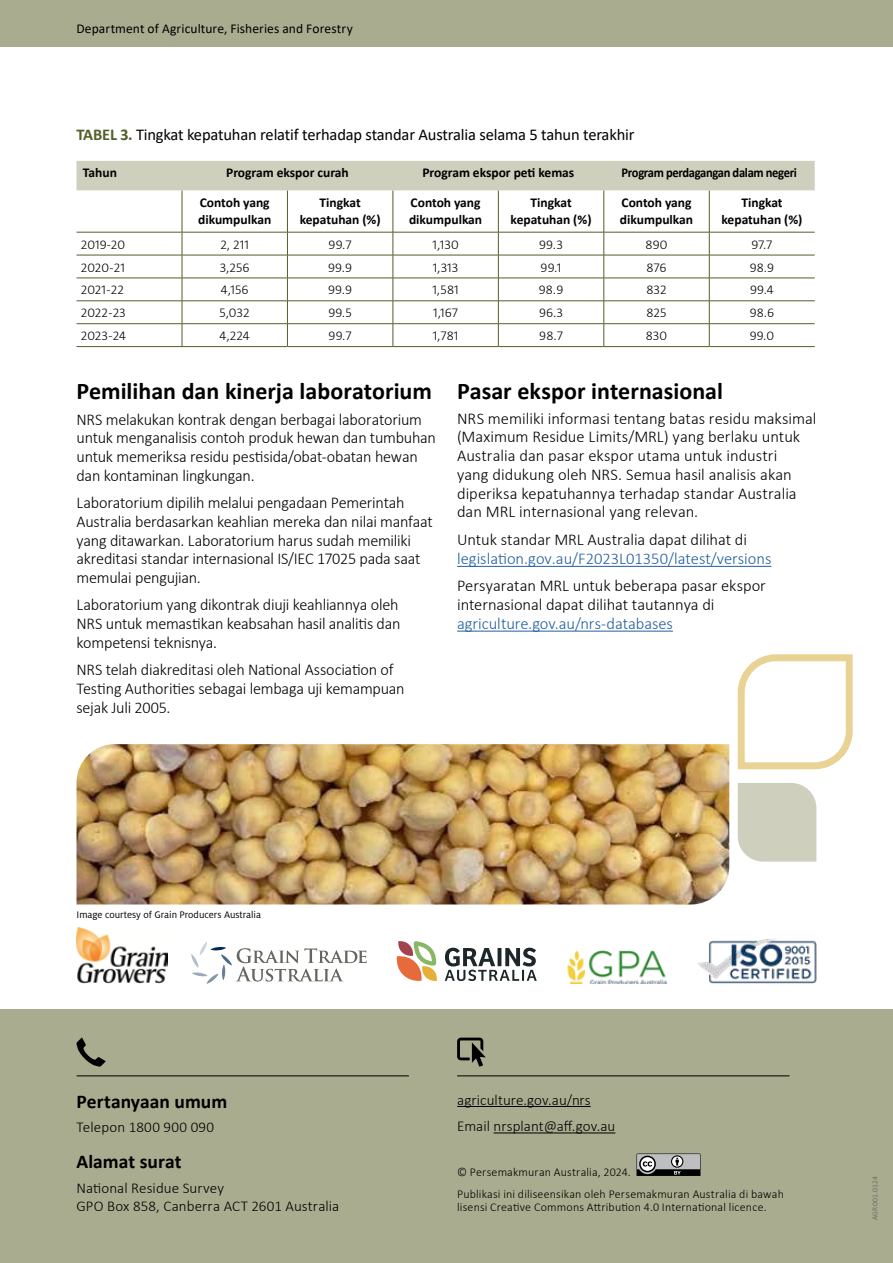
<style>
.page{position:relative;width:893px;height:1263px;background:#fff}
.page>*{position:absolute;margin:0;border:0;box-sizing:border-box;transform-origin:0 0}
.t1{font:700 24px "Calibri";color:#000}
.t2{font:700 19.5px "Calibri";color:#000}
.t3{font:300 16.5px/18.8px "Calibri";letter-spacing:-.01em;color:#000}
.t4{font:300 16.5px "Calibri";color:#215e9e}
.t5{font:16.5px "Calibri";letter-spacing:-.01em;color:#000}
.t6{font:300 15px/18px "Calibri";letter-spacing:.005em;color:#000}
.t7{font:700 13.5px/16.5px "Calibri";color:#000}
.t8{font:300 13.5px "Calibri";color:#000}
.t9{font:13.5px "Calibri";letter-spacing:.005em;color:#000}
.t10{font:700 13.5px "Calibri";letter-spacing:-.025em;color:#000;scale:.93 1}
.t11{font:300 12px/22px "Calibri";letter-spacing:.015em;color:#000}
.t12{font:10.5px "Milo Pro";color:#000}
.t13{font:300 7.5px "Calibri";letter-spacing:.035em;color:#58595b}
.s1{font-weight:700;color:#525f29}
</style>
<div class="page">
<hr style="left:77px;top:346px;width:105px;height:1px;background:#525f29">
<hr style="left:182px;top:346px;width:105px;height:1px;background:#525f29">
<hr style="left:287px;top:346px;width:106px;height:1px;background:#525f29">
<hr style="left:393px;top:346px;width:105px;height:1px;background:#525f29">
<hr style="left:498px;top:346px;width:106px;height:1px;background:#525f29">
<hr style="left:604px;top:346px;width:105px;height:1px;background:#525f29">
<hr style="left:709px;top:346px;width:106px;height:1px;background:#525f29">
<svg style="left:77px;top:161px;width:738px;height:185px"></svg>
<hr style="left:77px;top:232px;width:105px;height:1px;background:#525f29">
<hr style="left:77px;top:255px;width:105px;height:1px;background:#525f29">
<hr style="left:77px;top:278px;width:105px;height:1px;background:#525f29">
<hr style="left:77px;top:301px;width:105px;height:1px;background:#525f29">
<hr style="left:77px;top:323px;width:105px;height:1px;background:#525f29">
<hr style="left:457px;top:566px;width:314px;height:1px;background:#215e9e">
<hr style="left:457px;top:631px;width:216px;height:1px;background:#215e9e">
<div style="left:0;top:1009px;width:893px;height:254px;background:#aaac8f"></div>
<div style="left:0;top:0;width:893px;height:47px;background:#aaac8f"></div>
<hr style="left:77px;top:1075px;width:332px;height:1px;background:#000">
<svg style="left:76px;top:1037px;width:30px;height:30px"></svg>
<hr style="left:457px;top:1075px;width:332px;height:1px;background:#000">
<svg style="left:457px;top:1037px;width:29px;height:30px"></svg>
<hr style="left:457px;top:1106px;width:134px;height:1px;background:#000">
<hr style="left:494px;top:1132px;width:121px;height:1px;background:#000">
<svg style="left:636px;top:1153px;width:64px;height:23px"></svg>
<div style="left:738px;top:783px;width:78px;height:78px;background:#cfcfbe"></div>
<svg style="left:737px;top:654px;width:116px;height:116px"></svg>
<svg style="left:445px;top:948px;width:92px;height:33px"></svg>
<svg style="left:396px;top:941px;width:41px;height:40px"></svg>
<img style="left:698px;top:939px;width:119px;height:45px">
<img style="left:567px;top:950px;width:101px;height:34px">
<img style="left:77px;top:927px;width:91px;height:57px">
<svg style="left:191px;top:942px;width:176px;height:42px"></svg>
<img style="left:77px;top:744px;width:652px;height:160px">
<p class="t9" style="left:76px;top:19px;width:278px">Department of Agriculture, Fisheries and Forestry</p>
<p class="t9" style="left:129px;top:19px;width:278px">Department of Agriculture, Fisheries and Forestry</p>
<p class="t5" style="left:77px;top:123px;width:560px"><span class="s1">TABEL 3.</span> Tingkat kepatuhan relatif terhadap standar Australia selama 5 tahun terakhir</p>
<p class="t7" style="left:83px;top:164px;width:36px">Tahun</p>
<p class="t7" style="left:226px;top:164px;width:124px">Program ekspor curah</p>
<p class="t7" style="left:422px;top:164px;width:153px">Program ekspor peti kemas</p>
<p class="t10" style="left:621px;top:163px;width:190px">Program perdagangan dalam negeri</p>
<p class="t7" style="left:198px;top:194px;width:75px">Contoh yang dikumpulkan</p>
<p class="t7" style="left:300px;top:194px;width:82px;text-align:center">Tingkat kepatuhan (%)</p>
<p class="t7" style="left:409px;top:194px;width:75px">Contoh yang dikumpulkan</p>
<p class="t7" style="left:511px;top:194px;width:82px;text-align:center">Tingkat kepatuhan (%)</p>
<p class="t7" style="left:620px;top:194px;width:75px">Contoh yang dikumpulkan</p>
<p class="t7" style="left:721px;top:194px;width:82px;text-align:center">Tingkat kepatuhan (%)</p>
<p class="t8" style="left:81px;top:236px;width:46px">2019-20</p>
<p class="t8" style="left:220px;top:236px;width:30px">2, 211</p>
<p class="t8" style="left:329px;top:236px;width:25px">99.7</p>
<p class="t8" style="left:433px;top:236px;width:28px">1,130</p>
<p class="t8" style="left:539px;top:236px;width:25px">99.3</p>
<p class="t8" style="left:646px;top:236px;width:23px">890</p>
<p class="t8" style="left:751px;top:236px;width:23px">97.7</p>
<p class="t8" style="left:81px;top:259px;width:46px">2020 -21</p>
<p class="t8" style="left:220px;top:259px;width:31px">3,256</p>
<p class="t8" style="left:328px;top:259px;width:26px">99.9</p>
<p class="t8" style="left:433px;top:259px;width:27px">1,313</p>
<p class="t8" style="left:541px;top:259px;width:22px">99.1</p>
<p class="t8" style="left:647px;top:259px;width:21px">876</p>
<p class="t8" style="left:750px;top:259px;width:26px">98.9</p>
<p class="t8" style="left:81px;top:282px;width:45px">2021 -22</p>
<p class="t8" style="left:221px;top:282px;width:29px">4,156</p>
<p class="t8" style="left:328px;top:282px;width:26px">99.9</p>
<p class="t8" style="left:432px;top:282px;width:28px">1,581</p>
<p class="t8" style="left:539px;top:282px;width:26px">98.9</p>
<p class="t8" style="left:646px;top:282px;width:22px">832</p>
<p class="t8" style="left:750px;top:282px;width:25px">99.4</p>
<p class="t8" style="left:81px;top:304px;width:47px">2022 -23</p>
<p class="t8" style="left:220px;top:304px;width:32px">5,032</p>
<p class="t8" style="left:328px;top:304px;width:25px">99.5</p>
<p class="t8" style="left:433px;top:304px;width:26px">1,167</p>
<p class="t8" style="left:539px;top:304px;width:26px">96.3</p>
<p class="t8" style="left:646px;top:304px;width:22px">825</p>
<p class="t8" style="left:750px;top:304px;width:26px">98.6</p>
<p class="t8" style="left:81px;top:327px;width:47px">2023 -24</p>
<p class="t8" style="left:220px;top:327px;width:32px">4,224</p>
<p class="t8" style="left:329px;top:327px;width:25px">99.7</p>
<p class="t8" style="left:433px;top:327px;width:27px">1,781</p>
<p class="t8" style="left:539px;top:327px;width:25px">98.7</p>
<p class="t8" style="left:646px;top:327px;width:23px">830</p>
<p class="t8" style="left:750px;top:327px;width:26px">99.0</p>
<h1 class="t1" style="left:77px;top:374px;width:357px">Pemilihan dan kinerja laboratorium</h1>
<p class="t3" style="left:77px;top:410px;width:361px">NRS melakukan kontrak dengan berbagai laboratorium untuk menganalisis contoh produk hewan dan tumbuhan untuk memeriksa residu pestisida/obat-obatan hewan dan kontaminan lingkungan.</p>
<p class="t3" style="left:77px;top:493px;width:358px">Laboratorium dipilih melalui pengadaan Pemerintah Australia berdasarkan keahlian mereka dan nilai manfaat yang ditawarkan. Laboratorium harus sudah memiliki akreditasi standar internasional IS/IEC 17025 pada saat memulai pengujian.</p>
<p class="t3" style="left:77px;top:595px;width:325px;text-align:justify">Laboratorium yang dikontrak diuji keahliannya oleh NRS untuk memastikan keabsahan hasil analitis dan kompetensi teknisnya.</p>
<p class="t3" style="left:77px;top:660px;width:330px">NRS telah diakreditasi oleh National Association of<br>Testing Authorities sebagai lembaga uji kemampuan sejak Juli 2005.</p>
<h1 class="t1" style="left:457px;top:374px;width:267px">Pasar ekspor internasional</h1>
<p class="t3" style="left:457px;top:409px;width:361px">NRS memiliki informasi tentang batas residu maksimal (Maximum Residue Limits/MRL) yang berlaku untuk Australia dan pasar ekspor utama untuk industri<br>yang didukung oleh NRS. Semua hasil analisis akan diperiksa kepatuhannya terhadap standar Australia dan MRL internasional yang relevan.</p>
<p class="t3" style="left:457px;top:530px;width:291px">Untuk standar MRL Australia dapat dilihat di</p>
<p class="t4" style="left:457px;top:548px;width:316px">legislation.gov.au/F2023L01350/latest/versions</p>
<p class="t3" style="left:457px;top:576px;width:310px">Persyaratan MRL untuk beberapa pasar ekspor internasional dapat dilihat tautannya di</p>
<p class="t4" style="left:457px;top:613px;width:217px">agriculture.gov.au/nrs-databases</p>
<p class="t12" style="left:77px;top:909px;width:186px">Image courtesy of Grain Producers Australia</p>
<p class="t2" style="left:77px;top:1088px;width:152px">Pertanyaan umum</p>
<p class="t6" style="left:77px;top:1118px;width:139px">Telepon 1800 900 090</p>
<p class="t2" style="left:77px;top:1148px;width:106px">Alamat surat</p>
<p class="t6" style="left:77px;top:1178px;width:264px">National Residue Survey<br>GPO Box 858, Canberra ACT 2601 Australia</p>
<p class="t6" style="left:457px;top:1086px;width:160px;line-height:26.5px">agriculture.gov.au/nrs<br>Email nrsplant@aff.gov.au</p>
<p class="t11" style="left:457px;top:1161px;width:328px">© Persemakmuran Australia, 2024.<br>Publikasi ini diliseensikan oleh Persemakmuran Australia di bawah</p>
<p class="t11" style="left:457px;top:1196px;width:311px">lisensi Creative Commons Attribution 4.0 International licence.</p>
<p class="t13" style="left:870px;top:1220px;width:45px;rotate:-90deg">AGR001.0124</p>
</div>
